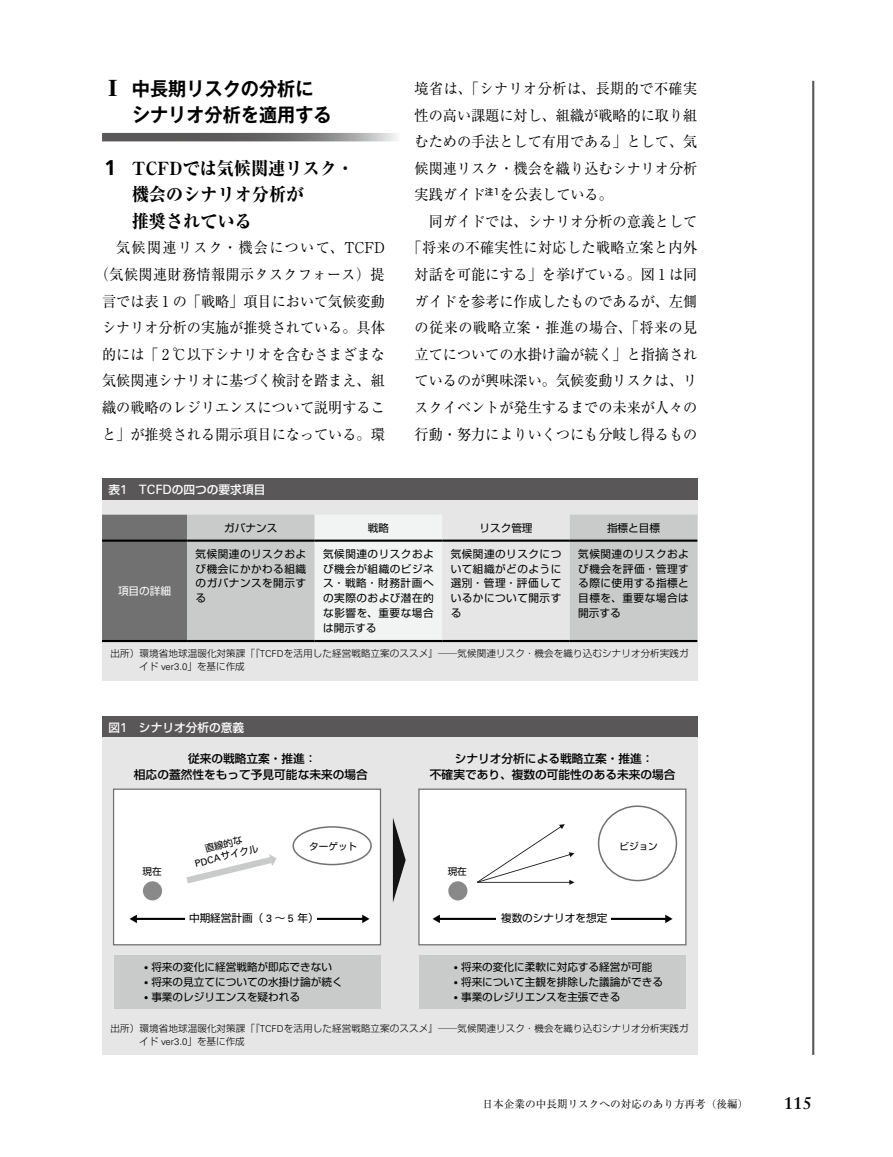
<style>
.page{position:relative;width:893px;height:1157px;background:#fff}
.page>*{position:absolute;margin:0;border:0;box-sizing:border-box;transform-origin:0 0}
.t1{font:700 19.2px/26.5px "Gothic MB101 Pr 6 N De";color:#000;scale:.95 1}
.t2{font:800 18px/26.5px "Ryumin Pr 6 N";color:#000;scale:.95 1}
.t3{font:700 16.95px "Sabon LT Std";color:#000}
.t4{font:14.85px/26.5px "Ryumin Pr 6 N";color:#000;text-align:right;scale:.95 1}
.t5{font:500 11.7px/15.9px "Shin Go Pr 6 N";color:#000;text-align:center}
.t6{font:500 11.7px "Shin Go Pr 6 N";color:#fff}
.t7{font:10.65px/14.9px "Shin Go Pr 6 N";color:#000;text-align:justify}
.t8{font:10.65px "Ryumin Pr 6 N";color:#000}
.t9{font:10.65px "Shin Go Pr 6 N";color:#fff}
.t10{font:300 9.6px/12.8px "Shin Go Pr 6 N";letter-spacing:.01em;color:#000}
.t11{font:9.6px "Shin Go Pr 6 N";color:#000}
.t12{font:9.6px "Univers LT Std";color:#000}
.s1{font-family:"Ryumin Pr 6 N";font-weight:900;font-size:21.3px}
.s2{font-family:"Frutiger LT Std";font-weight:700;font-size:21.3px}
.s3{font-family:"Univers LT Std";font-weight:400;font-size:12.9px}
.s4{font-family:"Univers LT Std"}
.s5{font-family:"Shin Go Pr 6 N"}
</style>
<div class="page">
<hr style="left:812px;top:81px;width:2px;height:973px;background:#595757">
<svg style="left:102px;top:133px;width:295px;height:8px;background:#767575"></svg>
<div style="left:102px;top:478px;width:595px;height:22px;background:#595757"></div>
<div style="left:102px;top:500px;width:595px;height:180px;background:#e6e6e6"></div>
<div style="left:102px;top:514px;width:85px;height:126px;background:#727171"></div>
<svg style="left:187px;top:514px;width:510px;height:126px;fill:#c9caca"></svg>
<div style="left:315px;top:514px;width:127px;height:126px;background:#f2f3f3"></div>
<hr style="left:102px;top:539px;width:85px;height:2px;background:#000">
<hr style="left:187px;top:539px;width:128px;height:2px;background:#000">
<hr style="left:315px;top:539px;width:127px;height:2px;background:#000">
<hr style="left:442px;top:539px;width:128px;height:2px;background:#000">
<hr style="left:570px;top:539px;width:127px;height:2px;background:#000">
<hr style="left:102px;top:640px;width:85px;height:2px;background:#000">
<hr style="left:187px;top:640px;width:128px;height:2px;background:#000">
<hr style="left:315px;top:640px;width:127px;height:2px;background:#000">
<hr style="left:442px;top:640px;width:128px;height:2px;background:#000">
<hr style="left:570px;top:640px;width:127px;height:2px;background:#000">
<div style="left:102px;top:716px;width:595px;height:22px;background:#595757"></div>
<div style="left:102px;top:738px;width:595px;height:316px;background:#e6e6e6"></div>
<div style="left:114px;top:789px;width:266px;height:155px;background:#fff"></div>
<div style="left:113px;top:788px;width:268px;height:157px;border:1px solid #727171"></div>
<div style="left:143px;top:881px;width:19px;height:19px;background:#898989;border-radius:50%"></div>
<div style="left:292px;top:826px;width:80px;height:39px;border:2px solid #727171;border-radius:50%"></div>
<svg style="left:186px;top:854px;width:91px;height:29px"></svg>
<div style="left:419px;top:789px;width:267px;height:155px;background:#fff"></div>
<div style="left:418px;top:788px;width:268px;height:157px;border:1px solid #727171"></div>
<div style="left:448px;top:881px;width:19px;height:19px;background:#898989;border-radius:50%"></div>
<div style="left:598px;top:805px;width:79px;height:76px;border:2px solid #727171;border-radius:50%"></div>
<svg style="left:477px;top:824px;width:97px;height:61px"></svg>
<svg style="left:393px;top:818px;width:13px;height:84px"></svg>
<div style="left:114px;top:955px;width:266px;height:53px;background:#c9caca"></div>
<div style="left:419px;top:955px;width:267px;height:53px;background:#c9caca"></div>
<hr style="left:136px;top:917px;width:227px;height:3px;background:#000">
<svg style="left:130px;top:914px;width:7px;height:9px"></svg>
<svg style="left:362px;top:914px;width:8px;height:9px"></svg>
<div style="left:185px;top:909px;width:132px;height:17px;background:#fff"></div>
<hr style="left:439px;top:917px;width:227px;height:3px;background:#000">
<svg style="left:433px;top:914px;width:7px;height:9px"></svg>
<svg style="left:665px;top:914px;width:8px;height:9px"></svg>
<div style="left:496px;top:909px;width:115px;height:17px;background:#fff"></div>
<p class="t1" style="left:132px;top:74px;width:212px;text-indent:-30px"><span class="s1">Ⅰ</span> 中長期リスクの分析にシナリオ分析を適用する</p>
<p class="t2" style="left:132px;top:154px;width:235px;text-indent:-28px"><span class="s2">1</span> TCFDでは気候関連リスク・機会のシナリオ分析が<br>推奨されている</p>
<p class="t4" style="left:95px;top:234px;width:307px">気候関連リスク・機会について、TCFD<br>（気候関連財務情報開示タスクフォース）提言では表 1 の「戦略」項目において気候変動シナリオ分析の実施が推奨されている。具体的には「 2 ℃以下シナリオを含むさまざまな気候関連シナリオに基づく検討を踏まえ、組織の戦略のレジリエンスについて説明すること」が推奨される開示項目になっている。環</p>
<p class="t4" style="left:415px;top:74px;width:299px;text-align:justify">境省は、「シナリオ分析は、長期的で不確実性の高い課題に対し、組織が戦略的に取り組むための手法として有用である」として、気候関連リスク・機会を織り込むシナリオ分析実践ガイド<sup>注1</sup>を公表している。</p>
<p class="t4" style="left:408px;top:207px;width:307px">同ガイドでは、シナリオ分析の意義として<br>「将来の不確実性に対応した戦略立案と内外対話を可能にする」を挙げている。図 1 は同ガイドを参考に作成したものであるが、左側の従来の戦略立案・推進の場合、「将来の見立てについての水掛け論が続く」と指摘されているのが興味深い。気候変動リスクは、リスクイベントが発生するまでの未来が人々の行動・努力によりいくつにも分岐し得るもの</p>
<p class="t6" style="left:108px;top:479px;width:158px">表<span class="s3">1 TCFD</span>の四つの要求項目</p>
<p class="t7" style="left:224px;top:519px;width:55px">ガバナンス</p>
<p class="t7" style="left:368px;top:519px;width:23px">戦略</p>
<p class="t7" style="left:479px;top:519px;width:55px">リスク管理</p>
<p class="t7" style="left:607px;top:519px;width:55px">指標と目標</p>
<p class="t7" style="left:196px;top:545px;width:112px">気候関連のリスクおよび機会にかかわる組織のガバナンスを開示する</p>
<p class="t7" style="left:323px;top:545px;width:112px">気候関連のリスクおよび機会が組織のビジネス・戦略・財務計画への実際のおよび潜在的な影響を、重要な場合は開示する</p>
<p class="t7" style="left:451px;top:545px;width:112px">気候関連のリスクについて組織がどのように選別・管理・評価しているかについて開示する</p>
<p class="t7" style="left:578px;top:545px;width:112px">気候関連のリスクおよび機会を評価・管理する際に使用する指標と目標を、重要な場合は開示する</p>
<p class="t10" style="left:139px;top:646px;width:551px;text-indent:-29px">出所）環境省地球温暖化対策課「『<span class="s4">TCFD</span>を活用した経営戦略立案のススメ』─気候関連リスク・機会を織り込むシナリオ分析実践ガイド <span class="s4">ver3.0</span>」を基に作成</p>
<p class="t9" style="left:118px;top:582px;width:55px">項目の詳細</p>
<p class="t6" style="left:108px;top:717px;width:137px">図<span class="s3">1</span>　シナリオ分析の意義</p>
<p class="t5" style="left:134px;top:750px;width:235px">従来の戦略立案・推進：<br>相応の蓋然性をもって予見可能な未来の場合</p>
<p class="t5" style="left:430px;top:750px;width:247px">シナリオ分析による戦略立案・推進：<br>不確実であり、複数の可能性のある未来の場合</p>
<p class="t11" style="left:203px;top:841px;width:40px;rotate:-14deg">直線的な</p>
<p class="t11" style="left:309px;top:838px;width:49px">ターゲット</p>
<p class="t12" style="left:194px;top:858px;width:67px;rotate:-14deg">PDCA<span class="s5">サイクル</span></p>
<p class="t11" style="left:620px;top:838px;width:40px">ビジョン</p>
<p class="t11" style="left:448px;top:863px;width:21px">現在</p>
<p class="t7" style="left:189px;top:910px;width:131px">中期経営計画（ <span class="s4">3</span> ～ <span class="s4">5</span> 年）</p>
<p class="t7" style="left:501px;top:910px;width:108px">複数のシナリオを想定</p>
<p class="t7" style="left:144px;top:959px;width:189px"><sup>●</sup> 将来の変化に経営戦略が即応できない</p>
<p class="t7" style="left:144px;top:973px;width:200px"><sup>●</sup> 将来の見立てについての水掛け論が続く</p>
<p class="t7" style="left:144px;top:988px;width:157px"><sup>●</sup> 事業のレジリエンスを疑われる</p>
<p class="t11" style="left:143px;top:863px;width:21px">現在</p>
<p class="t7" style="left:454px;top:959px;width:200px"><sup>●</sup> 将来の変化に柔軟に対応する経営が可能</p>
<p class="t7" style="left:454px;top:973px;width:210px"><sup>●</sup> 将来について主観を排除した議論ができる</p>
<p class="t7" style="left:454px;top:988px;width:168px"><sup>●</sup> 事業のレジリエンスを主張できる</p>
<p class="t10" style="left:139px;top:1021px;width:551px;text-indent:-29px">出所）環境省地球温暖化対策課「『<span class="s4">TCFD</span>を活用した経営戦略立案のススメ』─気候関連リスク・機会を織り込むシナリオ分析実践ガイド <span class="s4">ver3.0</span>」を基に作成</p>
<p class="t8" style="left:483px;top:1095px;width:267px">日本企業の中長期リスクへの対応のあり方再考（後編）</p>
<p class="t3" style="left:784px;top:1093px;width:30px">115</p>
</div>
